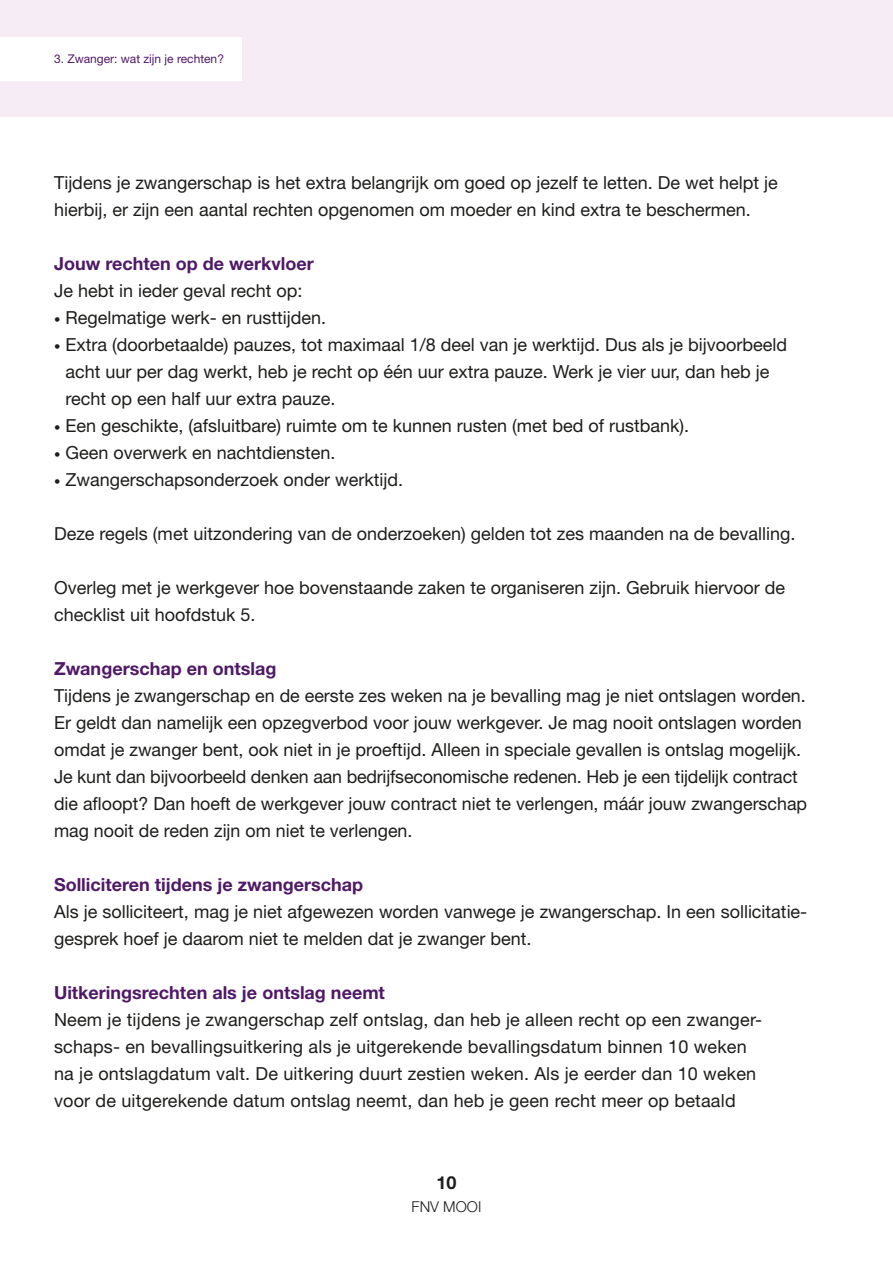
<style>
.page{position:relative;width:893px;height:1263px;background:#fff}
.page>*{position:absolute;margin:0;border:0;box-sizing:border-box;transform-origin:0 0}
.t1{font:18px/27px "Helvetica Neue LT Std";color:#1d1d1b}
.t2{font:700 18px "Helvetica Neue LT Std";color:#4f1966}
.t3{font:700 18px "Helvetica Neue LT Std";color:#1d1d1b}
.t4{font:300 15px "Helvetica Neue LT Std";color:#1d1d1b}
.t5{font:12px "Helvetica Neue LT Std";color:#4f1966}
.s1{font-size:12.75px}
</style>
<div class="page">
<div style="left:0;top:0;width:893px;height:117px;background:#f5ecf6"></div>
<div style="left:0;top:37px;width:242px;height:43px;background:#fff"></div>
<p class="t5" style="left:54px;top:51px;width:171px">3. Zwanger: wat zijn je rechten?</p>
<p class="t1" style="left:54px;top:169px;width:725px">Tijdens je zwangerschap is het extra belangrijk om goed op jezelf te letten. De wet helpt je hierbij, er zijn een aantal rechten opgenomen om moeder en kind extra te beschermen.</p>
<p class="t2" style="left:54px;top:252px;width:261px">Jouw rechten op de werkvloer</p>
<p class="t1" style="left:54px;top:277px;width:250px">Je hebt in ieder geval recht op:</p>
<p class="t1" style="left:54px;top:304px;width:274px"><span class="s1">•</span> Regelmatige werk- en rusttijden.</p>
<p class="t1" style="left:65px;top:331px;width:723px;text-indent:-11px"><span class="s1">•</span> Extra (doorbetaalde) pauzes, tot maximaal 1/8 deel van je werktijd. Dus als je bijvoorbeeld acht uur per dag werkt, heb je recht op één uur extra pauze. Werk je vier uur, dan heb je recht op een half uur extra pauze.</p>
<p class="t1" style="left:54px;top:412px;width:637px"><span class="s1">•</span> Een geschikte, (afsluitbare) ruimte om te kunnen rusten (met bed of rustbank).</p>
<p class="t1" style="left:54px;top:439px;width:283px"><span class="s1">•</span> Geen overwerk en nachtdiensten.</p>
<p class="t1" style="left:54px;top:466px;width:351px"><span class="s1">•</span> Zwangerschapsonderzoek onder werktijd.</p>
<p class="t1" style="left:54px;top:520px;width:743px">Deze regels (met uitzondering van de onderzoeken) gelden tot zes maanden na de bevalling.</p>
<p class="t1" style="left:54px;top:574px;width:733px">Overleg met je werkgever hoe bovenstaande zaken te organiseren zijn. Gebruik hiervoor de checklist uit hoofdstuk 5.</p>
<p class="t2" style="left:54px;top:657px;width:224px">Zwangerschap en ontslag</p>
<p class="t1" style="left:54px;top:682px;width:755px">Tijdens je zwangerschap en de eerste zes weken na je bevalling mag je niet ontslagen worden.<br>Er geldt dan namelijk een opzegverbod voor jouw werkgever. Je mag nooit ontslagen worden omdat je zwanger bent, ook niet in je proeftijd. Alleen in speciale gevallen is ontslag mogelijk.<br>Je kunt dan bijvoorbeeld denken aan bedrijfseconomische redenen. Heb je een tijdelijk contract die afloopt? Dan hoeft de werkgever jouw contract niet te verlengen, máár jouw zwangerschap mag nooit de reden zijn om niet te verlengen.</p>
<p class="t2" style="left:54px;top:873px;width:311px">Solliciteren tijdens je zwangerschap</p>
<p class="t1" style="left:54px;top:898px;width:755px">Als je solliciteert, mag je niet afgewezen worden vanwege je zwangerschap. In een sollicitatie&shy;gesprek hoef je daarom niet te melden dat je zwanger bent.</p>
<p class="t2" style="left:54px;top:981px;width:332px">Uitkeringsrechten als je ontslag neemt</p>
<p class="t1" style="left:54px;top:1006px;width:710px">Neem je tijdens je zwangerschap zelf ontslag, dan heb je alleen recht op een zwanger&shy;schaps- en bevallingsuitkering als je uitgerekende bevallingsdatum binnen 10 weken na je ontslagdatum valt. De uitkering duurt zestien weken. Als je eerder dan 10 weken voor de uitgerekende datum ontslag neemt, dan heb je geen recht meer op betaald</p>
<p class="t3" style="left:436px;top:1171px;width:22px">10</p>
<p class="t4" style="left:412px;top:1197px;width:71px">FNV MOOI</p>
</div>
